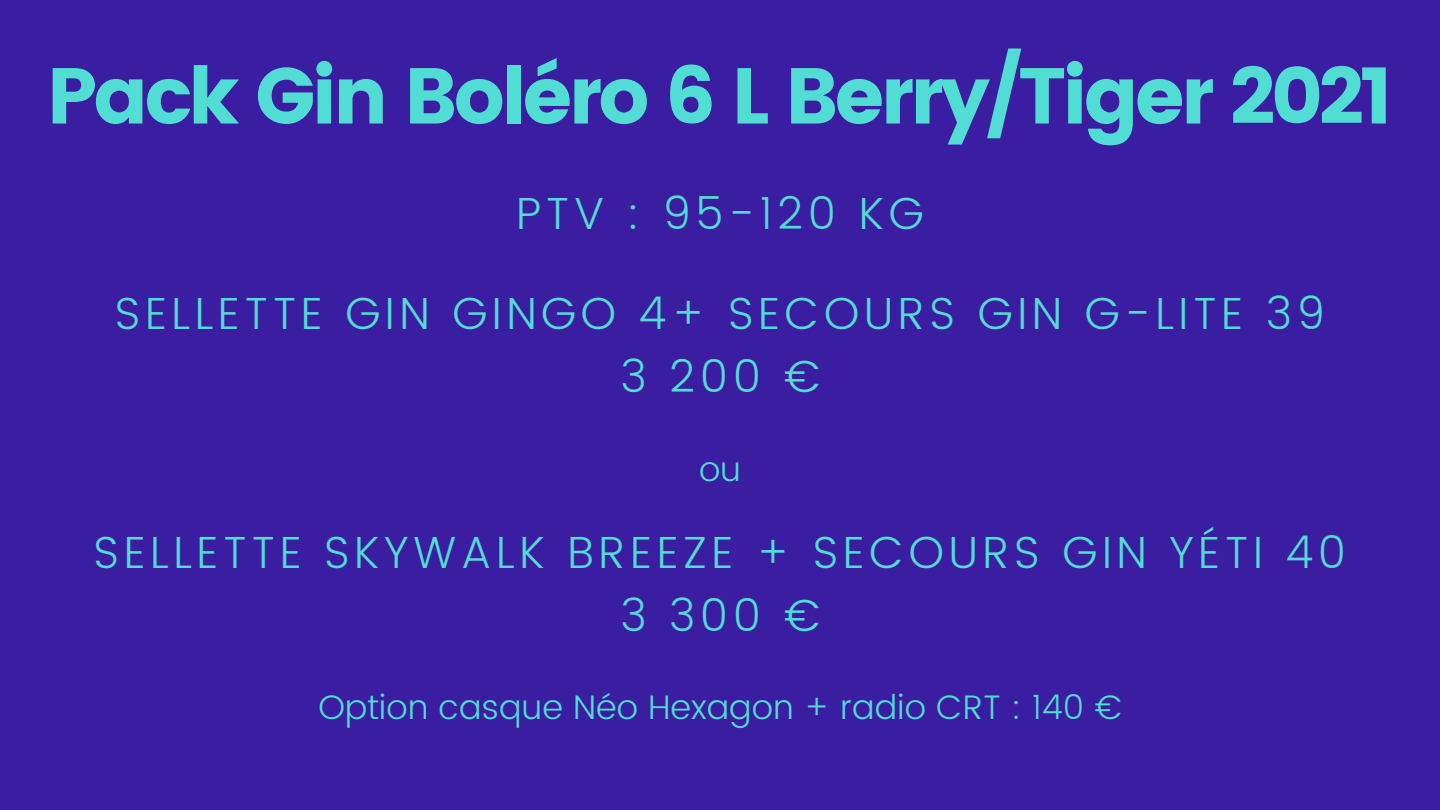
<style>
.page{position:relative;width:1440px;height:810px;background:#3a1da0}
.page>*{position:absolute;margin:0;border:0;box-sizing:border-box;transform-origin:0 0}
.t1{font:79px "Poppins";letter-spacing:-.05em;color:#52ddd4}
.t2{font:300 45px/63px "Poppins";letter-spacing:.1em;color:#52ddd4;text-align:center}
.t3{font:300 34px "Poppins";color:#52ddd4}
</style>
<div class="page">
<h1 class="t1" style="left:47px;top:50px;width:1348px">Pack Gin Boléro 6 L Berry/Tiger 2021</h1>
<p class="t2" style="left:516px;top:182px;width:409px">PTV : 95-120 KG</p>
<p class="t2" style="left:115px;top:281px;width:1212px">SELLETTE GIN GINGO 4+ SECOURS GIN G-LITE 39<br>3 200 €</p>
<p class="t3" style="left:699px;top:449px;width:43px">ou</p>
<p class="t2" style="left:94px;top:521px;width:1254px">SELLETTE SKYWALK BREEZE + SECOURS GIN YÉTI 40<br>3 300 €</p>
<p class="t3" style="left:318px;top:687px;width:805px">Option casque Néo Hexagon + radio CRT : 140 €</p>
</div>
